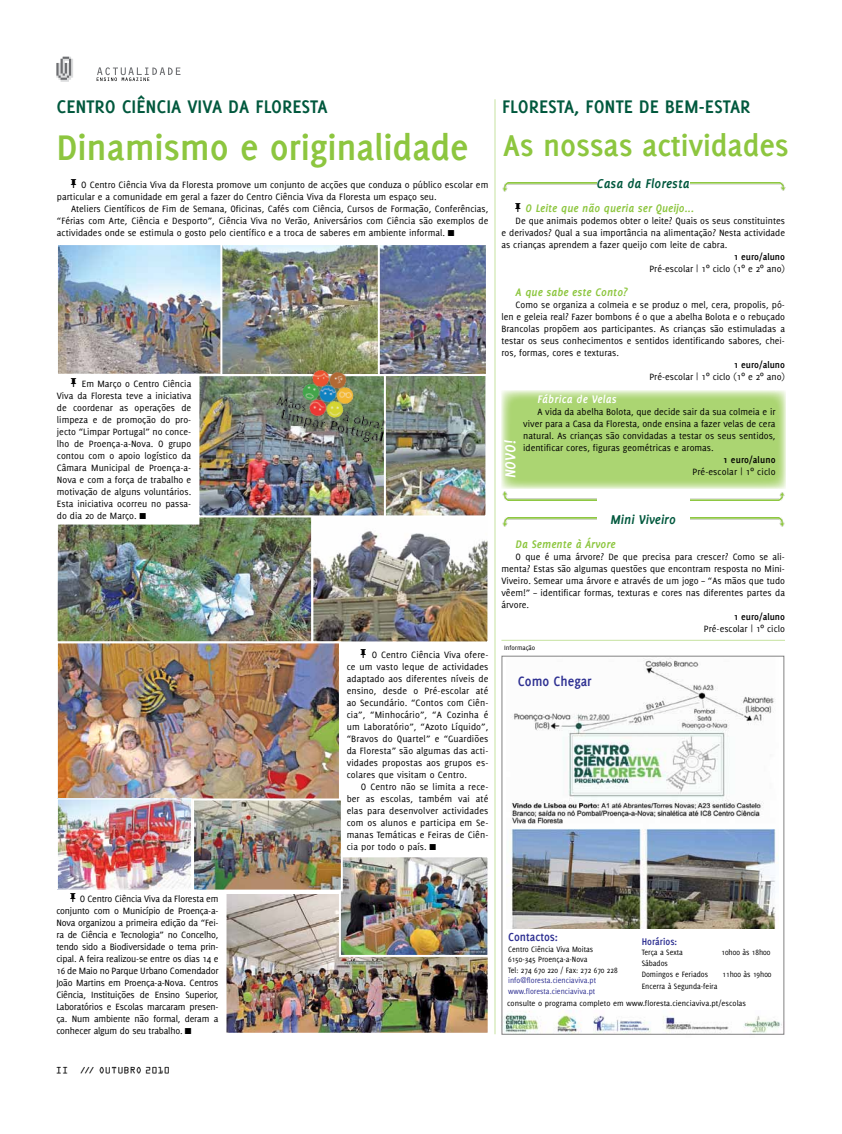
<style>
.page{position:relative;width:842px;height:1134px;background:#fff}
.page>*{position:absolute;margin:0;border:0;box-sizing:border-box;transform-origin:0 0}
.t1{font:700 39px "Delicious";letter-spacing:-.005em;color:#8dc63f}
.t2{font:700 33px "Delicious";letter-spacing:-.005em;color:#8dc63f}
.t3{font:700 20px "Delicious";color:#00583d}
.t4{font:italic 700 16px "Delicious";color:#fff}
.t5{font:700 14.8px "Delicious";color:#2e3092;scale:.95 1}
.t6{font:italic 700 14px "Delicious";color:#00583d}
.t7{font:700 12.7px "Delicious";color:#2e3092;scale:.95 1}
.t8{font:italic 700 12px "Delicious";color:#8dc63f}
.t9{font:italic 700 12px "Delicious";letter-spacing:.01em;color:#fff}
.t10{font:700 10.6px "Delicious";color:#2e3092;scale:.95 1}
.t11{font:10px/12px "Delicious";color:#000;text-align:justify}
.t12{font:10px "OCR Aby BT";color:#000}
.t13{font:700 10px "Delicious";letter-spacing:.01em;color:#000}
.t14{font:8.5px/10.6px "Delicious";color:#000;scale:.95 1}
.t15{font:8.5px/10.6px "Delicious";color:#2e3092;scale:.95 1}
.t16{font:7px "Delicious";color:#000}
.s1{font-family:"Icon Bit Two"}
.s2{font-family:"Icon Bit One"}
.s3{font-family:"Icon Bit Two";font-weight:400;font-style:normal;font-size:10px;color:#000}
.s4{font-weight:700}
.s5{font-family:"Arial"}
</style>
<div class="page">
<svg style="left:501px;top:390px;width:285px;height:98px;background:#b1d87d"></svg>
<svg style="left:97px;top:67px;width:83px;height:14px"></svg>
<svg style="left:56px;top:56px;width:17px;height:26px"></svg>
<hr style="left:494px;top:99px;width:1px;height:935px;background:#8dc63f">
<img style="left:57px;top:517px;width:254px;height:124px">
<img style="left:314px;top:531px;width:172px;height:109px">
<div style="left:311px;top:509px;width:178px;height:134px;border:2px solid #fff"></div>
<img style="left:382px;top:246px;width:103px;height:268px">
<div style="left:379px;top:374px;width:108px;height:143px;border:2px solid #fff"></div>
<img style="left:200px;top:377px;width:183px;height:137px">
<div style="left:197px;top:374px;width:189px;height:143px;border:2px solid #fff"></div>
<img style="left:59px;top:644px;width:279px;height:154px">
<div style="left:56px;top:641px;width:285px;height:192px;border:2px solid #fff"></div>
<img style="left:57px;top:800px;width:283px;height:90px">
<div style="left:57px;top:798px;width:135px;height:91px;border:1px solid #fff"></div>
<img style="left:228px;top:894px;width:259px;height:138px">
<div style="left:225px;top:889px;width:265px;height:146px;border:2px solid #fff"></div>
<img style="left:342px;top:858px;width:144px;height:96px">
<div style="left:339px;top:855px;width:150px;height:102px;border:2px solid #fff"></div>
<div style="left:192px;top:798px;width:151px;height:93px;border:2px solid #fff"></div>
<img style="left:59px;top:246px;width:319px;height:127px">
<div style="left:56px;top:243px;width:167px;height:133px;border:2px solid #fff"></div>
<div style="left:220px;top:243px;width:162px;height:133px;border:2px solid #fff"></div>
<div style="left:378px;top:243px;width:110px;height:133px;border:2px solid #fff"></div>
<img style="left:273px;top:360px;width:122px;height:86px">
<img style="left:502px;top:182px;width:94px;height:9px">
<img style="left:690px;top:182px;width:95px;height:9px">
<img style="left:503px;top:492px;width:93px;height:8px">
<img style="left:691px;top:492px;width:93px;height:9px">
<img style="left:503px;top:518px;width:93px;height:8px">
<img style="left:691px;top:518px;width:93px;height:8px">
<hr style="left:501px;top:640px;width:284px;height:1px;background:#8dc63f">
<img style="left:511px;top:658px;width:268px;height:271px">
<img style="left:503px;top:1010px;width:282px;height:25px">
<h3 class="t3" style="left:56px;top:95px;width:272px">Centro ciência viva da floresta</h3>
<h1 class="t1" style="left:56px;top:125px;width:414px">Dinamismo e originalidade</h1>
<p class="t11" style="left:57px;top:178px;width:433px;text-indent:14px"><span class="s1">6</span> O Centro Ciência Viva da Floresta promove um conjunto de acções que conduza o público escolar em particular e a comunidade em geral a fazer do Centro Ciência Viva da Floresta um espaço seu.</p>
<p class="t11" style="left:57px;top:202px;width:433px;text-indent:14px">Ateliers Científicos de Fim de Semana, Oficinas, Cafés com Ciência, Cursos de Formação, Conferências, “Férias com Arte, Ciência e Desporto”, Ciência Viva no Verão, Aniversários com Ciência são exemplos de actividades onde se estimula o gosto pelo científico e a troca de saberes em ambiente informal. <span class="s2">K</span></p>
<p class="t11" style="left:57px;top:378px;width:136px;text-indent:14px"><span class="s1">6</span> Em Março o Centro Ciência Viva da Floresta teve a iniciativa de coordenar as operações de limpeza e de promoção do pro&shy;jecto “Limpar Portugal” no conce&shy;lho de Proença-a-Nova. O grupo contou com o apoio logístico da Câmara Municipal de Proença-a-Nova e com a força de trabalho e motivação de alguns voluntários.<br>Esta iniciativa ocorreu no passa&shy;do dia 20 de Março. <span class="s2">K</span></p>
<p class="t11" style="left:347px;top:648px;width:143px;text-indent:14px"><span class="s1">6</span> O Centro Ciência Viva ofere&shy;ce um vasto leque de actividades adaptado aos diferentes níveis de ensino, desde o Pré-escolar até ao Secundário. “Contos com Ciên&shy;cia”, “Minhocário”, “A Cozinha é um Laboratório”, “Azoto Líquido”, “Bravos do Quartel” e “Guardiões da Floresta” são algumas das acti&shy;vidades propostas aos grupos es&shy;colares que visitam o Centro.</p>
<p class="t11" style="left:347px;top:780px;width:143px;text-indent:14px">O Centro não se limita a rece&shy;ber as escolas, também vai até elas para desenvolver actividades com os alunos e participa em Se&shy;manas Temáticas e Feiras de Ciên&shy;cia por todo o país. <span class="s2">K</span></p>
<h3 class="t3" style="left:502px;top:95px;width:250px">Floresta, Fonte de Bem -estar</h3>
<h2 class="t2" style="left:503px;top:126px;width:287px">As nossas actividades</h2>
<h3 class="t6" style="left:597px;top:175px;width:94px">Casa da Floresta</h3>
<p class="t8" style="left:516px;top:201px;width:180px"><span class="s3">6</span> O Leite que não queria ser Queijo...</p>
<p class="t11" style="left:501px;top:215px;width:285px;text-indent:14px">De que animais podemos obter o leite? Quais os seus constituintes e derivados? Qual a sua importância na alimentação? Nesta actividade as crianças aprendem a fazer queijo com leite de cabra.</p>
<p class="t11" style="left:649px;top:251px;width:137px;text-align:right"><span class="s4">1 euro/aluno<br></span>Pré-escolar | 1<span class="s5">º</span> ciclo (1<span class="s5">º</span> e 2<span class="s5">º</span> ano)</p>
<p class="t8" style="left:516px;top:285px;width:114px">A que sabe este Conto?</p>
<p class="t11" style="left:501px;top:299px;width:285px;text-indent:14px">Como se organiza a colmeia e se produz o mel, cera, propolis, pó&shy;len e geleia real? Fazer bombons é o que a abelha Bolota e o rebuçado Brancolas propõem aos participantes. As crianças são estimuladas a testar os seus conhecimentos e sentidos identificando sabores, chei&shy;ros, formas, cores e texturas.</p>
<p class="t11" style="left:649px;top:359px;width:137px;text-align:right"><span class="s4">1 euro/aluno<br></span>Pré-escolar | 1<span class="s5">º</span> ciclo (1<span class="s5">º</span> e 2<span class="s5">º</span> ano)</p>
<p class="t9" style="left:537px;top:393px;width:81px">Fábrica de Velas</p>
<p class="t11" style="left:523px;top:406px;width:254px;text-indent:14px">A vida da abelha Bolota, que decide sair da sua colmeia e ir viver para a Casa da Floresta, onde ensina a fazer velas de cera natural. As crianças são convidadas a testar os seus sentidos, identificar cores, figuras geométricas e aromas.</p>
<p class="t13" style="left:723px;top:454px;width:54px">1 euro/aluno</p>
<h3 class="t4" style="left:501px;top:478px;width:40px;rotate:-90deg">NOVO!</h3>
<p class="t11" style="left:692px;top:466px;width:85px">Pré-escolar | 1<span class="s5">º</span> ciclo</p>
<h3 class="t6" style="left:611px;top:511px;width:67px">Mini Viveiro</h3>
<p class="t8" style="left:516px;top:537px;width:102px">Da Semente à Árvore</p>
<p class="t11" style="left:501px;top:551px;width:285px;text-indent:14px">O que é uma árvore? De que precisa para crescer? Como se ali&shy;menta? Estas são algumas questões que encontram resposta no Mini-Viveiro. Semear uma árvore e através de um jogo – “As mãos que tudo vêem!” – identificar formas, texturas e cores nas diferentes partes da árvore.</p>
<p class="t11" style="left:704px;top:611px;width:83px;text-align:right"><span class="s4">1 euro/aluno<br></span>Pré-escolar | 1<span class="s5">º</span> ciclo</p>
<p class="t16" style="left:504px;top:643px;width:33px">Informação</p>
<h3 class="t5" style="left:518px;top:673px;width:79px">Como Chegar</h3>
<p class="t11" style="left:56px;top:893px;width:164px;text-indent:14px"><span class="s1">6</span> O Centro Ciência Viva da Floresta em conjunto com o Município de Proença-a-Nova organizou a primeira edição da “Fei&shy;ra de Ciência e Tecnologia” no Concelho, tendo sido a Biodiversidade o tema prin&shy;cipal. A feira realizou-se entre os dias 14 e 16 de Maio no Parque Urbano Comendador João Martins em Proença-a-Nova. Centros Ciência, Instituições de Ensino Superior, Laboratórios e Escolas marcaram presen&shy;ça. Num ambiente não formal, deram a conhecer algum do seu trabalho. <span class="s2">K</span></p>
<p class="t12" style="left:56px;top:1064px;width:14px">II</p>
<p class="t12" style="left:80px;top:1064px;width:92px">/// OUTUBRO 2010</p>
<p class="t7" style="left:508px;top:929px;width:54px">Contactos:</p>
<p class="t14" style="left:508px;top:943px;width:117px">Centro Ciência Viva Moitas<br>6150-345 Proença-a-Nova<br>Tel: 274 670 220 / Fax: 272 670 228</p>
<p class="t15" style="left:508px;top:975px;width:94px">info@floresta.cienciaviva.pt www.floresta.cienciaviva.pt</p>
<p class="t10" style="left:642px;top:935px;width:39px">Horários:</p>
<p class="t14" style="left:642px;top:947px;width:45px">Terça a Sexta</p>
<p class="t14" style="left:721px;top:947px;width:53px">10h00 às 18h00</p>
<p class="t14" style="left:642px;top:958px;width:71px">Sábados<br>Domingos e Feriados</p>
<p class="t14" style="left:722px;top:968px;width:53px">11h00 às 19h00</p>
<p class="t14" style="left:507px;top:978px;width:253px;line-height:17.2px;text-indent:135px">Encerra à Segunda-feira consulte o programa completo em www.floresta.cienciaviva.pt/escolas</p>
</div>
